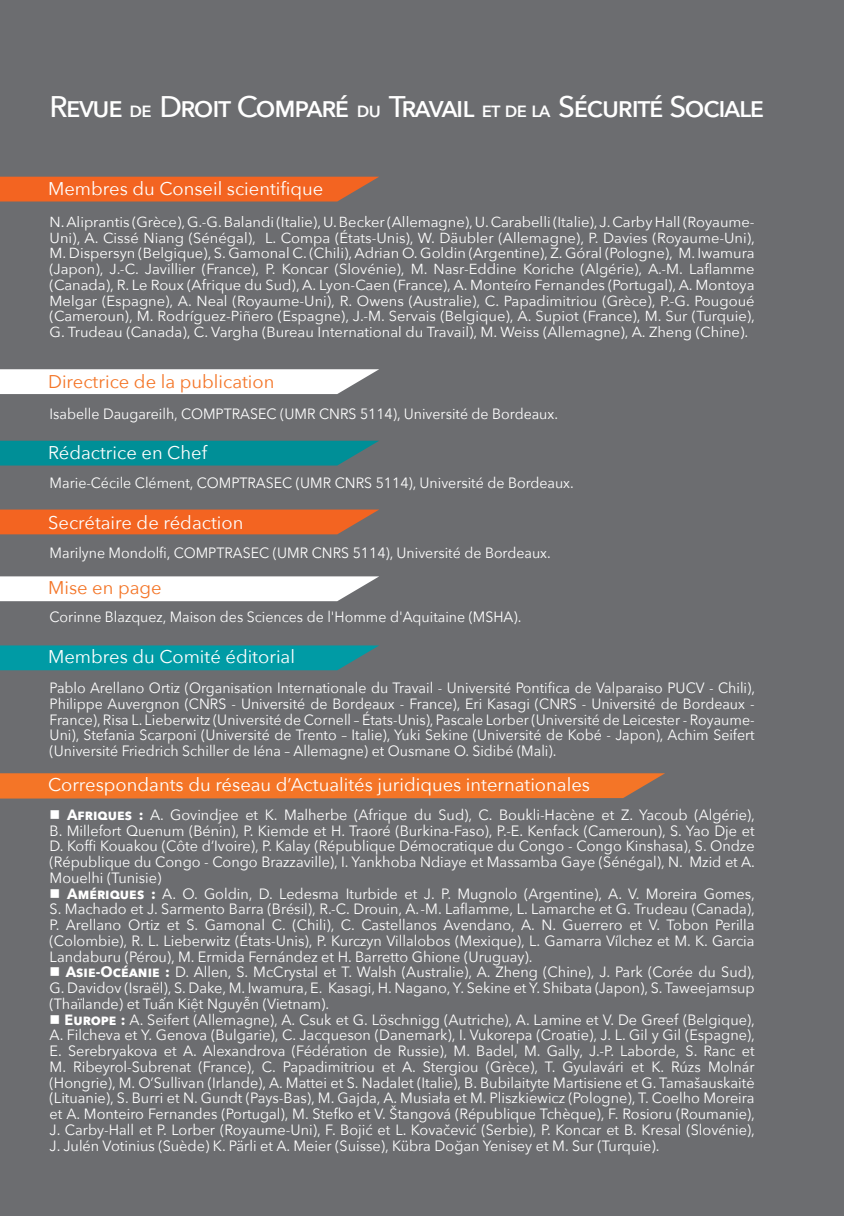
<style>
.page{position:relative;width:844px;height:1216px;background:#fff}
.page>*{position:absolute;margin:0;border:0;box-sizing:border-box;transform-origin:0 0}
.t1{font:500 29.75px "Avenir Next";letter-spacing:-.06em;color:#fff}
.t2{font:18.38px "Avenir Next";color:#fff}
.t3{font:18.38px "Avenir Next";color:#f47527}
.t4{font:14.88px/15.8px "Avenir Next";color:#fff;text-align:justify}
.t5{font:14.88px/15.8px "Avenir Next";color:#fff;text-align:justify;scale:.95 1}
.t6{font:14.53px/15.8px "Avenir Next";color:#fff;text-align:justify}
.s1{font-size:21.35px}
.s2{font-weight:700}
</style>
<div class="page">
<div style="left:0;top:0;width:843px;height:1215px;background:#6c6d70"></div>
<div style="left:0;top:177px;width:379px;height:24px;background:#f36421"></div>
<svg style="left:0;top:369px;width:379px;height:25px;background:#f5f5f5"></svg>
<svg style="left:0;top:440px;width:379px;height:25px;background:#088c93"></svg>
<svg style="left:0;top:509px;width:379px;height:25px;background:#e86426"></svg>
<svg style="left:0;top:645px;width:379px;height:25px;background:#0797a1"></svg>
<svg style="left:0;top:773px;width:665px;height:25px;background:#ee742a"></svg>
<svg style="left:0;top:576px;width:379px;height:25px;background:#f4f4f5"></svg>
<p class="t1" style="left:50px;top:81px;width:716px">Revue <span class="s1">de</span> Droit Comparé <span class="s1">du</span> Travail <span class="s1">et de la</span> Sécurité Sociale</p>
<p class="t2" style="left:48px;top:173px;width:277px">Membres du Conseil scientifique</p>
<p class="t6" style="left:50px;top:213px;width:706px">N. Aliprantis (Grèce), G.-G. Balandi (Italie), U. Becker (Allemagne), U. Carabelli (Italie), J. Carby Hall (Royaume-Uni), A. Cissé Niang (Sénégal), L. Compa (États-Unis), W. Däubler (Allemagne), P. Davies (Royaume-Uni), M. Dispersyn (Belgique), S. Gamonal C. (Chili), Adrian O. Goldin (Argentine), Z. Góral (Pologne), M. Iwamura (Japon), J.-C. Javillier (France), P. Koncar (Slovénie), M. Nasr-Eddine Koriche (Algérie), A.-M. Laflamme (Canada), R. Le Roux (Afrique du Sud), A. Lyon-Caen (France), A. Monteíro Fernandes (Portugal), A. Montoya Melgar (Espagne), A. Neal (Royaume-Uni), R. Owens (Australie), C. Papadimitriou (Grèce), P.-G. Pougoué (Cameroun), M. Rodríguez-Piñero (Espagne), J.-M. Servais (Belgique), A. Supiot (France), M. Sur (Turquie), G. Trudeau (Canada), C. Vargha (Bureau International du Travail), M. Weiss (Allemagne), A. Zheng (Chine).</p>
<p class="t3" style="left:48px;top:366px;width:228px">Directrice de la publication</p>
<p class="t5" style="left:50px;top:405px;width:536px">Isabelle Daugareilh, COMPTRASEC (UMR CNRS 5114), Université de Bordeaux.</p>
<p class="t2" style="left:48px;top:436px;width:160px">Rédactrice en Chef</p>
<p class="t5" style="left:50px;top:474px;width:553px">Marie-Cécile Clément, COMPTRASEC (UMR CNRS 5114), Université de Bordeaux.</p>
<p class="t2" style="left:48px;top:506px;width:197px">Secrétaire de rédaction</p>
<p class="t5" style="left:50px;top:544px;width:529px">Marilyne Mondolfi, COMPTRASEC (UMR CNRS 5114), Université de Bordeaux.</p>
<p class="t3" style="left:48px;top:572px;width:115px">Mise en page</p>
<p class="t5" style="left:50px;top:608px;width:498px">Corinne Blazquez, Maison des Sciences de l'Homme d'Aquitaine (MSHA).</p>
<p class="t2" style="left:48px;top:641px;width:248px">Membres du Comité éditorial</p>
<p class="t5" style="left:50px;top:679px;width:743px">Pablo Arellano Ortiz (Organisation Internationale du Travail - Université Pontifica de Valparaiso PUCV - Chili), Philippe Auvergnon (CNRS - Université de Bordeaux - France), Eri Kasagi (CNRS - Université de Bordeaux - France), Risa L. Lieberwitz (Université de Cornell – États-Unis), Pascale Lorber (Université de Leicester - Royaume-Uni), Stefania Scarponi (Université de Trento – Italie), Yuki Sekine (Université de Kobé - Japon), Achim Seifert (Université Friedrich Schiller de Iéna – Allemagne) et Ousmane O. Sidibé (Mali).</p>
<p class="t2" style="left:48px;top:769px;width:543px">Correspondants du réseau d’Actualités juridiques internationales</p>
<p class="t4" style="left:50px;top:806px;width:706px">■ <span class="s2">Afriques :</span> A. Govindjee et K. Malherbe (Afrique du Sud), C. Boukli-Hacène et Z. Yacoub (Algérie), B. Millefort Quenum (Bénin), P. Kiemde et H. Traoré (Burkina-Faso), P.-E. Kenfack (Cameroun), S. Yao Dje et D. Koffi Kouakou (Côte d’Ivoire), P. Kalay (République Démocratique du Congo - Congo Kinshasa), S. Ondze (République du Congo - Congo Brazzaville), I. Yankhoba Ndiaye et Massamba Gaye (Sénégal), N. Mzid et A.<br>Mouelhi (Tunisie)</p>
<p class="t4" style="left:50px;top:884px;width:706px">■ <span class="s2">Amériques :</span> A. O. Goldin, D. Ledesma Iturbide et J. P. Mugnolo (Argentine), A. V. Moreira Gomes, S. Machado et J. Sarmento Barra (Brésil), R.-C. Drouin, A.-M. Laflamme, L. Lamarche et G. Trudeau (Canada), P. Arellano Ortiz et S. Gamonal C. (Chili), C. Castellanos Avendano, A. N. Guerrero et V. Tobon Perilla (Colombie), R. L. Lieberwitz (États-Unis), P. Kurczyn Villalobos (Mexique), L. Gamarra Vílchez et M. K. Garcia Landaburu (Pérou), M. Ermida Fernández et H. Barretto Ghione (Uruguay).</p>
<p class="t4" style="left:50px;top:963px;width:706px">■ <span class="s2">Asie-Océanie :</span> D. Allen, S. McCrystal et T. Walsh (Australie), A. Zheng (Chine), J. Park (Corée du Sud), G. Davidov (Israël), S. Dake, M. Iwamura, E. Kasagi, H. Nagano, Y. Sekine et Y. Shibata (Japon), S. Taweejamsup (Thaïlande) et Tuấn Kiệt Nguyễn (Vietnam).</p>
<p class="t4" style="left:50px;top:1010px;width:706px">■ <span class="s2">Europe :</span> A. Seifert (Allemagne), A. Csuk et G. Löschnigg (Autriche), A. Lamine et V. De Greef (Belgique), A. Filcheva et Y. Genova (Bulgarie), C. Jacqueson (Danemark), I. Vukorepa (Croatie), J. L. Gil y Gil (Espagne), E. Serebryakova et A. Alexandrova (Fédération de Russie), M. Badel, M. Gally, J.-P. Laborde, S. Ranc et M. Ribeyrol-Subrenat (France), C. Papadimitriou et A. Stergiou (Grèce), T. Gyulavári et K. Rúzs Molnár (Hongrie), M. O’Sullivan (Irlande), A. Mattei et S. Nadalet (Italie), B. Bubilaityte Martisiene et G. Tamašauskaitė (Lituanie), S. Burri et N. Gundt (Pays-Bas), M. Gajda, A. Musiała et M. Pliszkiewicz (Pologne), T. Coelho Moreira et A. Monteiro Fernandes (Portugal), M. Stefko et V. Štangová (République Tchèque), F. Rosioru (Roumanie), J. Carby-Hall et P. Lorber (Royaume-Uni), F. Bojić et L. Kovačević (Serbie), P. Koncar et B. Kresal (Slovénie), J. Julén Votinius (Suède) K. Pärli et A. Meier (Suisse), Kübra Doğan Yenisey et M. Sur (Turquie).</p>
</div>
